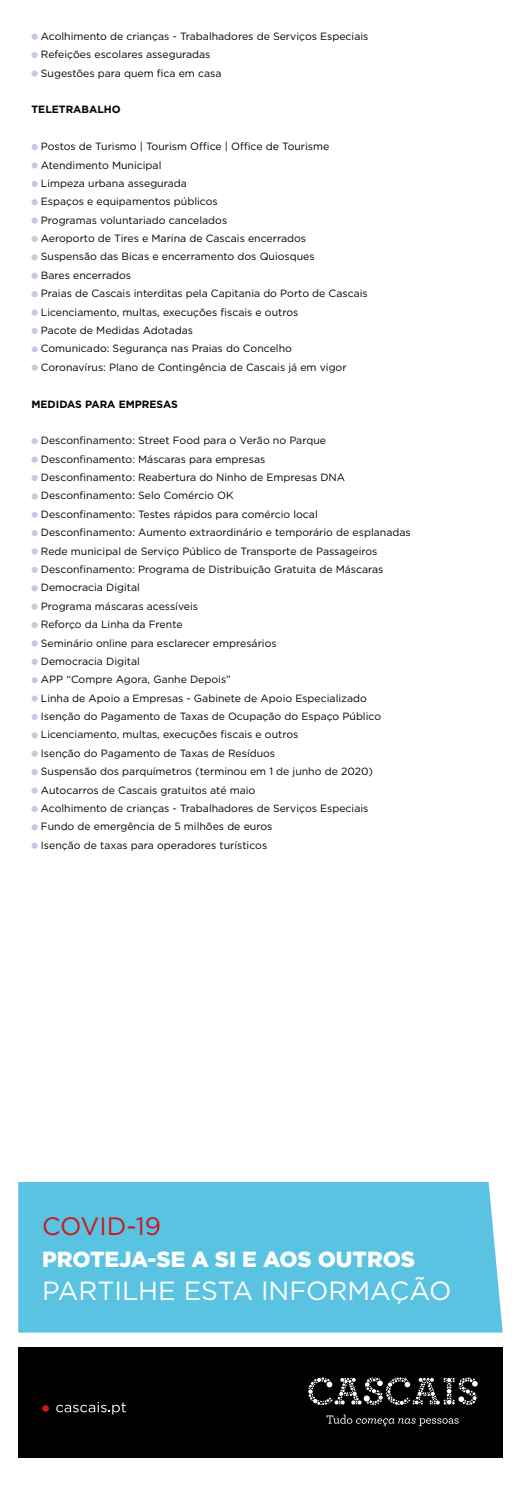
<style>
.page{position:relative;width:521px;height:1489px;background:#fff}
.page>*{position:absolute;margin:0;border:0;box-sizing:border-box;transform-origin:0 0}
.t1{font:26.25px "Gotham";color:#fff}
.t2{font:25.11px "Gotham";color:#cd171a}
.t3{font:900 21.88px "Gotham";color:#fff}
.t4{font:10.5px/18.4px "Gotham";color:#000}
.t5{font:700 10.5px "Gotham";color:#000}
</style>
<div class="page">
<div style="left:18px;top:1182px;width:485px;height:150px;background:#5ac3e2"></div>
<div style="left:19px;top:1346px;width:484px;height:111px;background:#000"></div>
<svg style="left:327px;top:1414px;width:132px;height:11px"></svg>
<svg style="left:308px;top:1377px;width:170px;height:27px"></svg>
<svg style="left:42px;top:1404px;width:7px;height:7px"></svg>
<svg style="left:56px;top:1402px;width:70px;height:12px"></svg>
<svg style="left:32px;top:34px;width:6px;height:6px"></svg>
<svg style="left:32px;top:52px;width:6px;height:6px"></svg>
<div style="left:32px;top:70px;width:6px;height:7px;background:#becee1;border-radius:50%"></div>
<svg style="left:32px;top:144px;width:6px;height:6px"></svg>
<svg style="left:32px;top:162px;width:6px;height:6px"></svg>
<svg style="left:32px;top:181px;width:6px;height:6px"></svg>
<svg style="left:32px;top:199px;width:6px;height:6px"></svg>
<div style="left:32px;top:217px;width:6px;height:7px;background:#becee1;border-radius:50%"></div>
<svg style="left:32px;top:236px;width:6px;height:6px"></svg>
<svg style="left:32px;top:254px;width:6px;height:6px"></svg>
<svg style="left:32px;top:273px;width:6px;height:6px"></svg>
<svg style="left:32px;top:291px;width:6px;height:6px"></svg>
<svg style="left:32px;top:309px;width:6px;height:6px"></svg>
<svg style="left:32px;top:328px;width:6px;height:6px"></svg>
<svg style="left:32px;top:346px;width:6px;height:6px"></svg>
<div style="left:32px;top:364px;width:6px;height:7px;background:#becee1;border-radius:50%"></div>
<svg style="left:32px;top:438px;width:6px;height:6px"></svg>
<svg style="left:32px;top:456px;width:6px;height:6px"></svg>
<svg style="left:32px;top:475px;width:6px;height:6px"></svg>
<svg style="left:32px;top:493px;width:6px;height:6px"></svg>
<div style="left:32px;top:511px;width:6px;height:7px;background:#becee1;border-radius:50%"></div>
<svg style="left:32px;top:530px;width:6px;height:6px"></svg>
<svg style="left:32px;top:548px;width:6px;height:6px"></svg>
<svg style="left:32px;top:567px;width:6px;height:6px"></svg>
<svg style="left:32px;top:585px;width:6px;height:6px"></svg>
<svg style="left:32px;top:603px;width:6px;height:6px"></svg>
<svg style="left:32px;top:622px;width:6px;height:6px"></svg>
<svg style="left:32px;top:640px;width:6px;height:6px"></svg>
<div style="left:32px;top:658px;width:6px;height:7px;background:#becee1;border-radius:50%"></div>
<svg style="left:32px;top:677px;width:6px;height:6px"></svg>
<svg style="left:32px;top:695px;width:6px;height:6px"></svg>
<svg style="left:32px;top:714px;width:6px;height:6px"></svg>
<svg style="left:32px;top:732px;width:6px;height:6px"></svg>
<svg style="left:32px;top:750px;width:6px;height:6px"></svg>
<svg style="left:32px;top:769px;width:6px;height:6px"></svg>
<svg style="left:32px;top:787px;width:6px;height:6px"></svg>
<div style="left:32px;top:805px;width:6px;height:7px;background:#becee1;border-radius:50%"></div>
<svg style="left:32px;top:824px;width:6px;height:6px"></svg>
<svg style="left:32px;top:842px;width:6px;height:6px"></svg>
<p class="t4" style="left:41px;top:27px;width:329px">Acolhimento de crianças - Trabalhadores de Serviços Especiais<br>Refeições escolares asseguradas<br>Sugestões para quem fica em casa</p>
<p class="t5" style="left:31px;top:103px;width:91px">TELETRABALHO</p>
<p class="t4" style="left:41px;top:137px;width:328px">Postos de Turismo | Tourism Office | Office de Tourisme Atendimento Municipal<br>Limpeza urbana assegurada<br>Espaços e equipamentos públicos<br>Programas voluntariado cancelados<br>Aeroporto de Tires e Marina de Cascais encerrados<br>Suspensão das Bicas e encerramento dos Quiosques<br>Bares encerrados<br>Praias de Cascais interditas pela Capitania do Porto de Cascais Licenciamento, multas, execuções fiscais e outros<br>Pacote de Medidas Adotadas<br>Comunicado: Segurança nas Praias do Concelho<br>Coronavírus: Plano de Contingência de Cascais já em vigor</p>
<p class="t5" style="left:31px;top:397px;width:148px">MEDIDAS PARA EMPRESAS</p>
<p class="t4" style="left:41px;top:431px;width:371px">Desconfinamento: Street Food para o Verão no Parque Desconfinamento: Máscaras para empresas<br>Desconfinamento: Reabertura do Ninho de Empresas DNA Desconfinamento: Selo Comércio OK<br>Desconfinamento: Testes rápidos para comércio local Desconfinamento: Aumento extraordinário e temporário de esplanadas Rede municipal de Serviço Público de Transporte de Passageiros Desconfinamento: Programa de Distribuição Gratuita de Máscaras Democracia Digital<br>Programa máscaras acessíveis<br>Reforço da Linha da Frente<br>Seminário online para esclarecer empresários<br>Democracia Digital<br>APP “Compre Agora, Ganhe Depois”<br>Linha de Apoio a Empresas - Gabinete de Apoio Especializado<br>Isenção do Pagamento de Taxas de Ocupação do Espaço Público Licenciamento, multas, execuções fiscais e outros<br>Isenção do Pagamento de Taxas de Resíduos<br>Suspensão dos parquímetros (terminou em 1 de junho de 2020)<br>Autocarros de Cascais gratuitos até maio<br>Acolhimento de crianças - Trabalhadores de Serviços Especiais<br>Fundo de emergência de 5 milhões de euros<br>Isenção de taxas para operadores turísticos</p>
<h2 class="t2" style="left:42px;top:1209px;width:120px">COVID-19</h2>
<h3 class="t3" style="left:42px;top:1244px;width:374px">PROTEJA-SE A SI E AOS OUTROS</h3>
<h1 class="t1" style="left:42px;top:1273px;width:411px">PARTILHE ESTA INFORMAÇÃO</h1>
</div>
